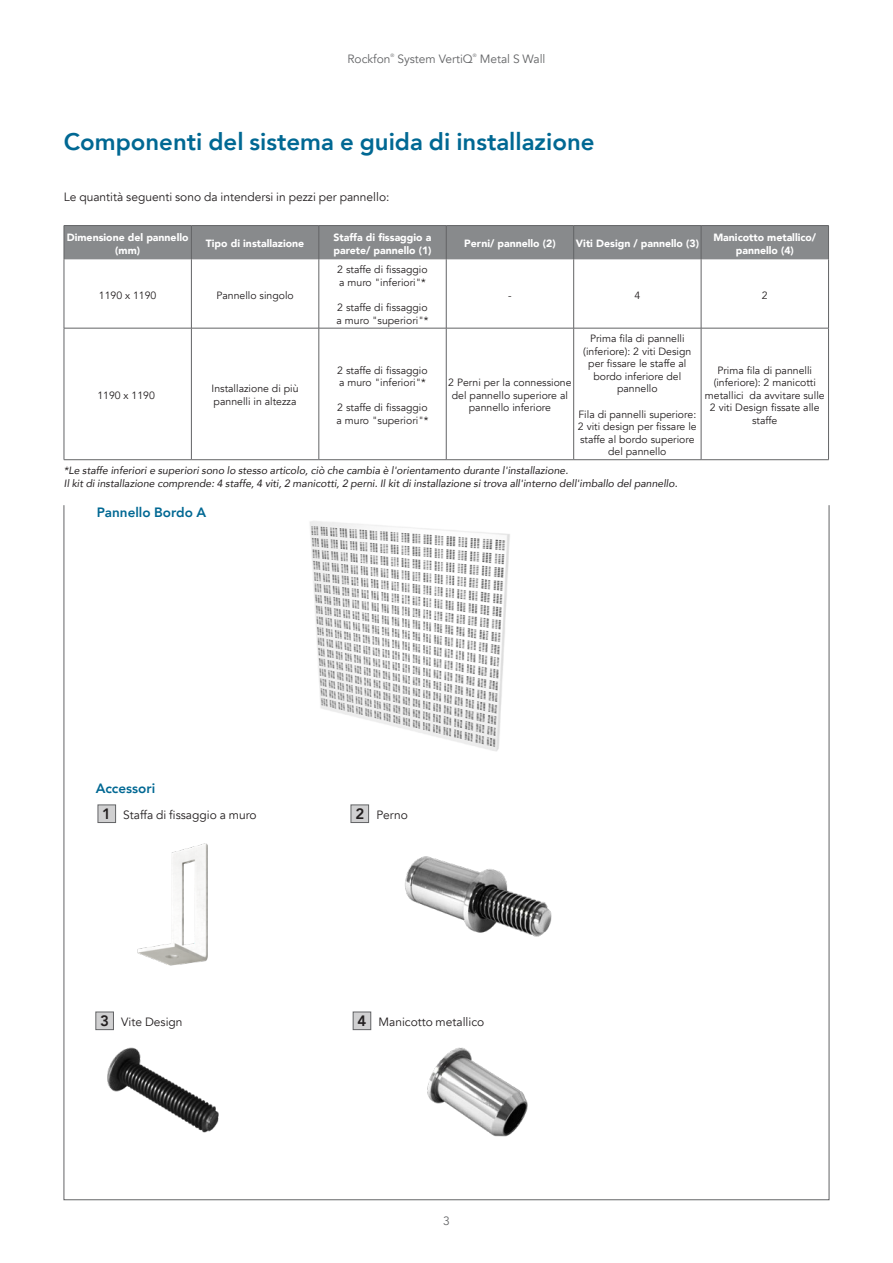
<style>
.page{position:relative;width:893px;height:1263px;background:#fff}
.page>*{position:absolute;margin:0;border:0;box-sizing:border-box;transform-origin:0 0}
.t1{font:800 24px "Avenir";color:#006893}
.t2{font:800 13.5px "Avenir";color:#006893}
.t3{font:12px "Avenir";color:#231f20}
.t4{font:12px "Avenir";color:#636466}
.t5{font:10.5px/12.6px "Avenir";color:#231f20}
.t6{font:italic 10.5px/12.6px "Avenir";color:#231f20}
.t7{font:900 10.5px/12.6px "Avenir";color:#fff;text-align:center}
.t8{font:4.8px "Avenir";color:#636466}
.s1{font-weight:800;font-size:15px}
</style>
<div class="page">
<div style="left:65px;top:226px;width:763px;height:34px;background:#888a8c"></div>
<svg style="left:64px;top:260px;width:764px;height:201px"></svg>
<hr style="left:64px;top:225px;width:127px;height:1px;background:#636466">
<hr style="left:64px;top:226px;width:1px;height:34px;background:#636466">
<hr style="left:191px;top:225px;width:128px;height:1px;background:#636466">
<hr style="left:319px;top:225px;width:127px;height:1px;background:#636466">
<hr style="left:446px;top:225px;width:128px;height:1px;background:#636466">
<hr style="left:574px;top:225px;width:127px;height:1px;background:#636466">
<hr style="left:701px;top:225px;width:128px;height:1px;background:#636466">
<hr style="left:64px;top:260px;width:1px;height:68px;background:#636466">
<hr style="left:64px;top:328px;width:1px;height:131px;background:#636466">
<hr style="left:64px;top:328px;width:127px;height:1px;background:#636466">
<hr style="left:191px;top:328px;width:128px;height:1px;background:#636466">
<hr style="left:319px;top:328px;width:127px;height:1px;background:#636466">
<hr style="left:446px;top:328px;width:128px;height:1px;background:#636466">
<hr style="left:574px;top:328px;width:127px;height:1px;background:#636466">
<hr style="left:701px;top:328px;width:128px;height:1px;background:#636466">
<hr style="left:64px;top:459px;width:127px;height:1px;background:#636466">
<hr style="left:191px;top:459px;width:128px;height:1px;background:#636466">
<hr style="left:319px;top:459px;width:127px;height:1px;background:#636466">
<hr style="left:446px;top:459px;width:128px;height:1px;background:#636466">
<hr style="left:574px;top:459px;width:127px;height:1px;background:#636466">
<hr style="left:701px;top:459px;width:128px;height:1px;background:#636466">
<hr style="left:191px;top:260px;width:1px;height:68px;background:#636466">
<hr style="left:319px;top:260px;width:1px;height:68px;background:#636466">
<hr style="left:446px;top:260px;width:1px;height:68px;background:#636466">
<hr style="left:573px;top:260px;width:1px;height:68px;background:#636466">
<hr style="left:191px;top:328px;width:1px;height:131px;background:#636466">
<hr style="left:319px;top:328px;width:1px;height:131px;background:#636466">
<hr style="left:446px;top:328px;width:1px;height:131px;background:#636466">
<hr style="left:573px;top:328px;width:1px;height:131px;background:#636466">
<hr style="left:701px;top:260px;width:1px;height:68px;background:#636466">
<hr style="left:828px;top:260px;width:1px;height:68px;background:#636466">
<hr style="left:701px;top:328px;width:1px;height:131px;background:#636466">
<hr style="left:828px;top:328px;width:1px;height:131px;background:#636466">
<hr style="left:191px;top:226px;width:1px;height:34px;background:#636466">
<hr style="left:319px;top:226px;width:1px;height:34px;background:#636466">
<hr style="left:446px;top:226px;width:1px;height:34px;background:#636466">
<hr style="left:573px;top:226px;width:1px;height:34px;background:#636466">
<hr style="left:701px;top:226px;width:1px;height:34px;background:#636466">
<hr style="left:828px;top:226px;width:1px;height:34px;background:#636466">
<img style="left:405px;top:856px;width:147px;height:81px">
<img style="left:137px;top:843px;width:71px;height:123px">
<img style="left:107px;top:1047px;width:112px;height:86px">
<img style="left:427px;top:1047px;width:101px;height:90px">
<div style="left:351px;top:805px;width:18px;height:17px;background:#d0d0d1"></div>
<div style="left:351px;top:805px;width:18px;height:18px;border:1px solid #636466"></div>
<div style="left:98px;top:805px;width:18px;height:17px;background:#d0d0d1"></div>
<div style="left:98px;top:805px;width:18px;height:18px;border:1px solid #636466"></div>
<div style="left:96px;top:1012px;width:17px;height:18px;background:#d0d0d1"></div>
<div style="left:96px;top:1012px;width:18px;height:18px;border:1px solid #636466"></div>
<div style="left:353px;top:1012px;width:18px;height:18px;background:#d0d0d1"></div>
<div style="left:353px;top:1012px;width:18px;height:18px;border:1px solid #636466"></div>
<img style="left:310px;top:521px;width:200px;height:231px">
<p class="t4" style="left:347px;top:52px;width:45px">Rockfon</p>
<p class="t8" style="left:391px;top:53px;width:5px">®</p>
<p class="t4" style="left:397px;top:52px;width:77px">System VertiQ</p>
<p class="t8" style="left:473px;top:53px;width:5px">®</p>
<p class="t4" style="left:480px;top:52px;width:67px">Metal S Wall</p>
<h1 class="t1" style="left:64px;top:123px;width:532px">Componenti del sistema e guida di installazione</h1>
<p class="t3" style="left:64px;top:190px;width:327px">Le quantità seguenti sono da intendersi in pezzi per pannello:</p>
<p class="t7" style="left:67px;top:231px;width:123px">Dimensione del pannello (mm)</p>
<p class="t7" style="left:206px;top:237px;width:100px">Tipo di installazione</p>
<p class="t7" style="left:333px;top:231px;width:100px;text-align:left">Staffa di fissaggio a parete/ pannello (1)</p>
<p class="t7" style="left:464px;top:237px;width:93px">Perni/ pannello (2)</p>
<p class="t7" style="left:576px;top:237px;width:125px">Viti Design / pannello (3)</p>
<p class="t7" style="left:713px;top:231px;width:104px">Manicotto metallico/ pannello (4)</p>
<p class="t5" style="left:99px;top:289px;width:59px">1190 x 1190</p>
<p class="t5" style="left:216px;top:289px;width:79px">Pannello singolo</p>
<p class="t5" style="left:337px;top:264px;width:92px">2 staffe di fissaggio a muro "inferiori"*</p>
<p class="t5" style="left:337px;top:302px;width:93px">2 staffe di fissaggio a muro "superiori"*</p>
<p class="t5" style="left:508px;top:289px;width:5px">-</p>
<p class="t5" style="left:634px;top:289px;width:7px">4</p>
<p class="t5" style="left:762px;top:289px;width:7px">2</p>
<p class="t5" style="left:97px;top:389px;width:59px">1190 x 1190</p>
<p class="t5" style="left:212px;top:383px;width:88px">Installazione di più pannelli in altezza</p>
<p class="t5" style="left:337px;top:364px;width:92px">2 staffe di fissaggio a muro "inferiori"*</p>
<p class="t5" style="left:336px;top:402px;width:93px">2 staffe di fissaggio a muro "superiori"*</p>
<p class="t5" style="left:583px;top:332px;width:110px;text-align:center">Prima fila di pannelli (inferiore): 2 viti Design per fissare le staffe al bordo inferiore del pannello</p>
<p class="t5" style="left:578px;top:408px;width:120px;text-align:center">Fila di pannelli superiore:<br>2 viti design per fissare le staffe al bordo superiore del pannello</p>
<p class="t5" style="left:448px;top:376px;width:125px;text-align:center">2 Perni per la connessione del pannello superiore al pannello inferiore</p>
<p class="t6" style="left:64px;top:464px;width:615px">*Le staffe inferiori e superiori sono lo stesso articolo, ciò che cambia è l'orientamento durante l'installazione.<br>Il kit di installazione comprende: 4 staffe, 4 viti, 2 manicotti, 2 perni. Il kit di installazione si trova all'interno dell'imballo del pannello.</p>
<p class="t2" style="left:97px;top:501px;width:111px">Pannello Bordo A</p>
<p class="t5" style="left:705px;top:364px;width:121px;text-align:center">Prima fila di pannelli (inferiore): 2 manicotti metallici da avvitare sulle<br>2 viti Design fissate alle staffe</p>
<p class="t2" style="left:96px;top:778px;width:61px">Accessori</p>
<p class="t3" style="left:102px;top:808px;width:156px"><span class="s1">1</span> Staffa di fissaggio a muro</p>
<p class="t3" style="left:355px;top:808px;width:54px"><span class="s1">2</span> Perno</p>
<p class="t3" style="left:100px;top:1015px;width:84px"><span class="s1">3</span> Vite Design</p>
<p class="t3" style="left:357px;top:1015px;width:128px"><span class="s1">4</span> Manicotto metallico</p>
<p class="t4" style="left:443px;top:1213px;width:8px">3</p>
</div>
